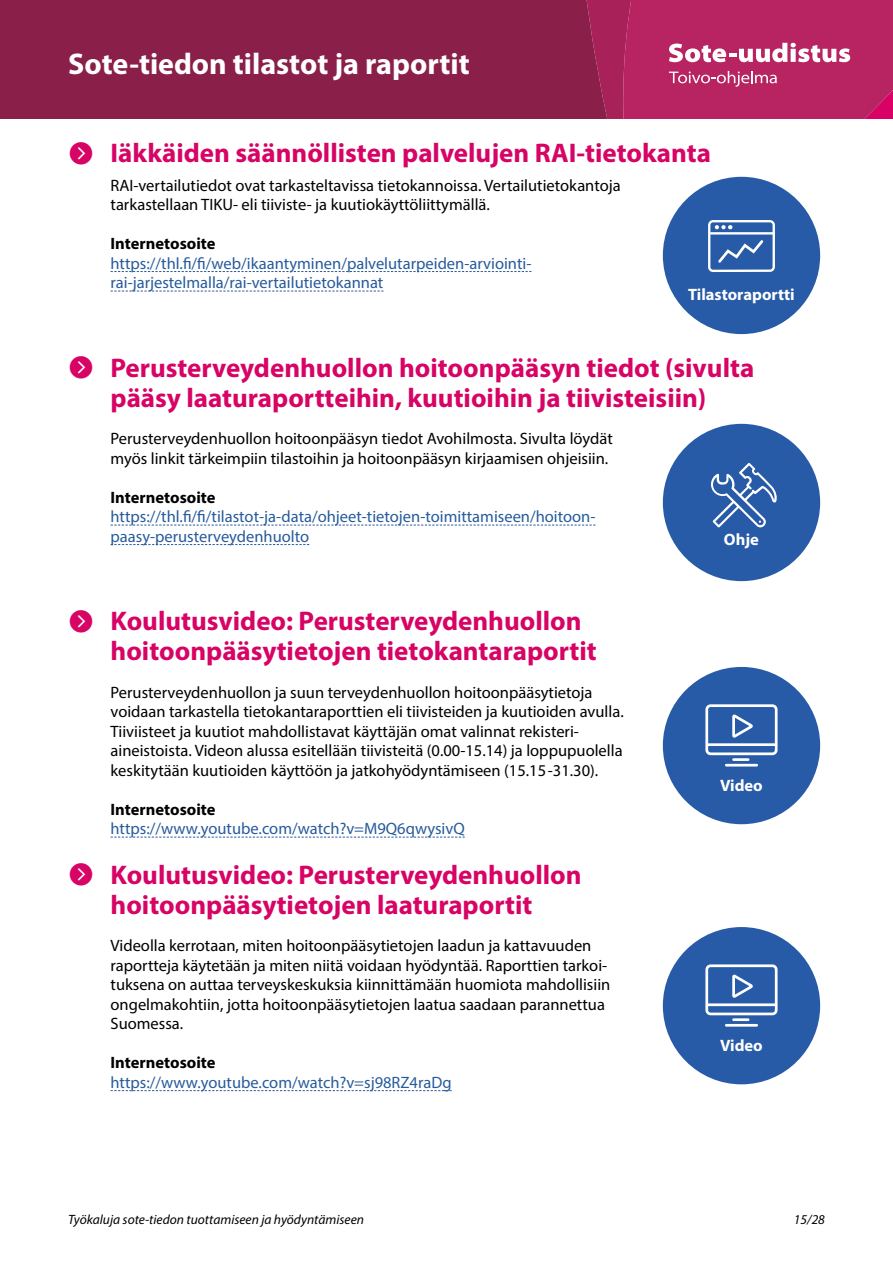
<style>
.page{position:relative;width:893px;height:1263px;background:#fff}
.page>*{position:absolute;margin:0;border:0;box-sizing:border-box;transform-origin:0 0}
.Running_header{font:700 30px "Myriad Pro";color:#fff}
.H1_Päätason_otsikko{font:700 27px/30px "Myriad Pro";color:#d70365;text-align:center}
.Leipäteksti{font:16.5px/19.5px "Myriad Pro";color:#000}
.Leipäteksti-2{font:16.5px/19.5px "Myriad Pro";color:#275b9b}
.H2_musta{font:700 16.5px "Myriad Pro";color:#000}
.t1{font:700 16.5px "Myriad Pro";color:#fff}
.t2{font:italic 13.5px "Myriad Pro";color:#000}
.s1{font-family:"THL";font-weight:400;font-size:30px}
</style>
<div class="page">
<div style="left:0;top:0;width:575px;height:118px;background:#8a1f4a"></div>
<svg style="left:575px;top:0;width:318px;height:118px;background:#b72f67"></svg>
<div style="left:663px;top:667px;width:157px;height:157px;background:#285ba7;border-radius:50%"></div>
<div style="left:705px;top:704px;width:72px;height:51px;border:3px solid #fff;border-radius:4px"></div>
<hr style="left:726px;top:764px;width:31px;height:2px;background:#fff">
<hr style="left:708px;top:743px;width:67px;height:3px;background:#fff">
<hr style="left:733px;top:758px;width:15px;height:3px;background:#fff">
<svg style="left:732px;top:714px;width:21px;height:24px"></svg>
<div style="left:663px;top:927px;width:157px;height:157px;background:#285ba7;border-radius:50%"></div>
<div style="left:705px;top:964px;width:72px;height:51px;border:3px solid #fff;border-radius:4px"></div>
<hr style="left:726px;top:1024px;width:31px;height:3px;background:#fff">
<hr style="left:708px;top:1003px;width:67px;height:3px;background:#fff">
<hr style="left:733px;top:1018px;width:15px;height:3px;background:#fff">
<svg style="left:732px;top:974px;width:21px;height:24px"></svg>
<div style="left:663px;top:177px;width:157px;height:157px;background:#285ba7;border-radius:50%"></div>
<svg style="left:708px;top:220px;width:67px;height:52px"></svg>
<div style="left:663px;top:424px;width:157px;height:157px;background:#285ba7;border-radius:50%"></div>
<svg style="left:711px;top:463px;width:66px;height:64px"></svg>
<svg style="left:111px;top:271px;width:420px;height:1px"></svg>
<svg style="left:111px;top:291px;width:272px;height:1px"></svg>
<svg style="left:111px;top:525px;width:484px;height:1px"></svg>
<svg style="left:111px;top:544px;width:198px;height:1px"></svg>
<svg style="left:111px;top:837px;width:354px;height:1px"></svg>
<svg style="left:111px;top:1090px;width:341px;height:1px"></svg>
<h1 class="Running_header" style="left:68px;top:44px;width:403px">Sote-tiedon tilastot ja raportit</h1>
<h2 class="H1_Päätason_otsikko" style="left:68px;top:137px;width:644px"><span class="s1">A</span> Iäkkäiden säännöllisten palvelujen RAI-tietokanta</h2>
<p class="Leipäteksti" style="left:111px;top:175px;width:512px">RAI-vertailutiedot ovat tarkasteltavissa tietokannoissa. Vertailutietokantoja tarkastellaan TIKU- eli tiiviste- ja kuutiokäyttöliittymällä.</p>
<p class="H2_musta" style="left:111px;top:233px;width:107px">Internetosoite</p>
<p class="Leipäteksti-2" style="left:111px;top:253px;width:422px">https://thl.fi/fi/web/ikaantyminen/palvelutarpeiden-arviointi&shy;rai-jarjestelmalla/rai-vertailutietokannat</p>
<p class="t1" style="left:688px;top:284px;width:108px">Tilastoraportti</p>
<h2 class="H1_Päätason_otsikko" style="left:68px;top:352px;width:688px"><span class="s1">A</span> Perusterveydenhuollon hoitoonpääsyn tiedot (sivulta pääsy laaturaportteihin, kuutioihin ja tiivisteisiin)</h2>
<p class="Leipäteksti" style="left:111px;top:428px;width:504px">Perusterveydenhuollon hoitoonpääsyn tiedot Avohilmosta. Sivulta löydät myös linkit tärkeimpiin tilastoihin ja hoitoonpääsyn kirjaamisen ohjeisiin.</p>
<p class="H2_musta" style="left:111px;top:486px;width:107px">Internetosoite</p>
<p class="Leipäteksti-2" style="left:111px;top:506px;width:485px">https://thl.fi/fi/tilastot-ja-data/ohjeet-tietojen-toimittamiseen/hoitoon&shy;paasy-perusterveydenhuolto</p>
<p class="t1" style="left:724px;top:529px;width:37px">Ohje</p>
<h2 class="H1_Päätason_otsikko" style="left:111px;top:605px;width:488px;text-align:left;text-indent:-43px"><span class="s1">A</span> Koulutusvideo: Perusterveydenhuollon hoitoonpääsytietojen tietokantaraportit</h2>
<p class="Leipäteksti" style="left:111px;top:682px;width:515px">Perusterveydenhuollon ja suun terveydenhuollon hoitoonpääsytietoja voidaan tarkastella tietokantaraporttien eli tiivisteiden ja kuutioiden avulla.<br>Tiiviisteet ja kuutiot mahdollistavat käyttäjän omat valinnat rekisteri&shy;aineistoista. Videon alussa esitellään tiivisteitä (0.00-15.14) ja loppupuolella keskitytään kuutioiden käyttöön ja jatkohyödyntämiseen (15.15-31.30).</p>
<p class="H2_musta" style="left:111px;top:798px;width:107px">Internetosoite</p>
<p class="Leipäteksti-2" style="left:111px;top:818px;width:356px">https://www.youtube.com/watch?v=M9Q6qwysivQ</p>
<h2 class="H1_Päätason_otsikko" style="left:68px;top:859px;width:515px"><span class="s1">A</span> Koulutusvideo: Perusterveydenhuollon hoitoonpääsytietojen laaturaportit</h2>
<p class="Leipäteksti" style="left:111px;top:935px;width:501px">Videolla kerrotaan, miten hoitoonpääsytietojen laadun ja kattavuuden raportteja käytetään ja miten niitä voidaan hyödyntää. Raporttien tarkoi&shy;tuksena on auttaa terveyskeskuksia kiinnittämään huomiota mahdollisiin ongelmakohtiin, jotta hoitoonpääsytietojen laatua saadaan parannettua Suomessa.</p>
<p class="H2_musta" style="left:111px;top:1052px;width:107px">Internetosoite</p>
<p class="Leipäteksti-2" style="left:111px;top:1072px;width:343px">https://www.youtube.com/watch?v=sj98RZ4raDg</p>
<p class="t1" style="left:720px;top:774px;width:44px">Video</p>
<p class="t1" style="left:720px;top:1034px;width:44px">Video</p>
<p class="t2" style="left:68px;top:1211px;width:297px">Työkaluja sote-tiedon tuottamiseen ja hyödyntämiseen</p>
<p class="t2" style="left:794px;top:1211px;width:32px">15/28</p>
</div>
